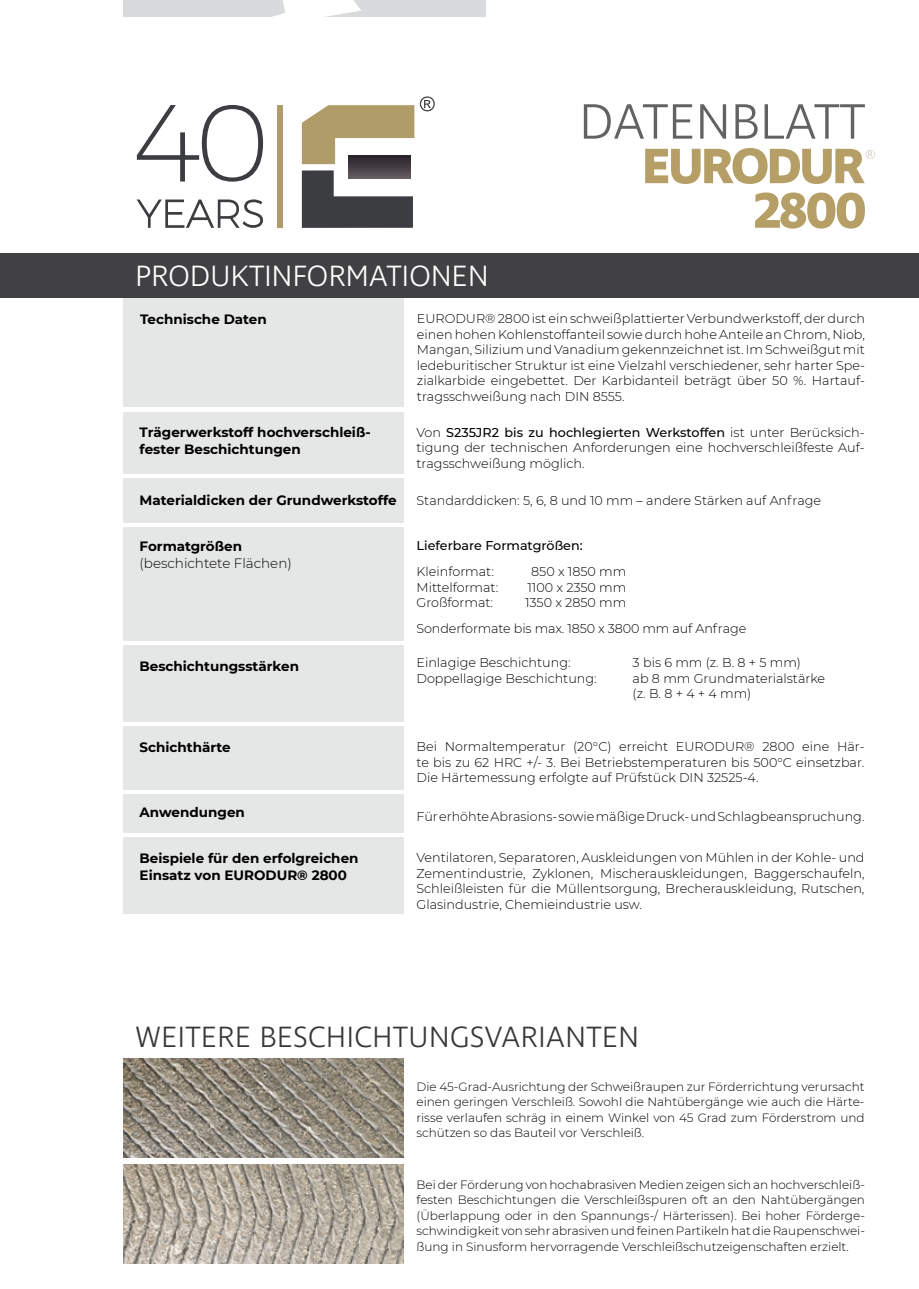
<style>
.page{position:relative;width:919px;height:1289px;background:#fff}
.page>*{position:absolute;margin:0;border:0;box-sizing:border-box;transform-origin:0 0}
.t1{font:300 30px "Ingra";color:#393837}
.t2{font:300 30px "Ingra";letter-spacing:-.01em;color:#fff}
.t3{font:700 13.5px/16.5px "Montserrat";color:#000}
.t4{font:300 13.5px "Montserrat";color:#000}
.t5{font:300 12.75px/15.5px "Montserrat";color:#000;text-align:justify}
.t6{font:500 12.75px "Montserrat";color:#000}
.t7{font:300 12px/15.5px "Montserrat";color:#000;text-align:justify}
.s1{font-weight:500}
</style>
<div class="page">
<div style="left:123px;top:645px;width:280px;height:76px;background:#e5e6e6"></div>
<div style="left:0;top:253px;width:918px;height:45px;background:#414043"></div>
<div style="left:123px;top:527px;width:280px;height:113px;background:#e5e6e6"></div>
<div style="left:123px;top:794px;width:280px;height:39px;background:#e5e6e6"></div>
<div style="left:123px;top:726px;width:280px;height:64px;background:#e5e6e6"></div>
<div style="left:123px;top:298px;width:280px;height:109px;background:#e5e6e6"></div>
<div style="left:123px;top:412px;width:280px;height:61px;background:#e5e6e6"></div>
<div style="left:123px;top:837px;width:280px;height:77px;background:#e5e6e6"></div>
<div style="left:123px;top:478px;width:280px;height:44px;background:#e5e6e6"></div>
<img style="left:123px;top:1058px;width:280px;height:99px">
<img style="left:123px;top:1164px;width:280px;height:99px">
<svg style="left:583px;top:104px;width:281px;height:35px"></svg>
<svg style="left:755px;top:192px;width:109px;height:36px"></svg>
<svg style="left:645px;top:148px;width:229px;height:36px"></svg>
<div style="left:123px;top:0;width:162px;height:17px;background:#d9dadb"></div>
<svg style="left:325px;top:0;width:161px;height:17px"></svg>
<svg style="left:137px;top:199px;width:126px;height:29px"></svg>
<svg style="left:137px;top:105px;width:126px;height:77px"></svg>
<div style="left:277px;top:105px;width:6px;height:123px;background:#b09c68"></div>
<svg style="left:302px;top:170px;width:111px;height:58px"></svg>
<svg style="left:302px;top:105px;width:112px;height:59px"></svg>
<svg style="left:420px;top:96px;width:15px;height:15px"></svg>
<div style="left:348px;top:155px;width:63px;height:24px;background:linear-gradient(to bottom,#252127,#625b5f)"></div>
<h1 class="t2" style="left:135px;top:257px;width:355px">PRODUKTINFORMATIONEN</h1>
<p class="t3" style="left:140px;top:310px;width:128px">Technische Daten</p>
<p class="t3" style="left:140px;top:423px;width:232px">Trägerwerkstoff hochverschleiß&shy;fester Beschichtungen</p>
<p class="t5" style="left:417px;top:311px;width:449px">EURODUR® 2800 ist ein schweißplattierter Verbundwerkstoff, der durch einen hohen Kohlenstoffanteil sowie durch hohe Anteile an Chrom, Niob, Mangan, Silizium und Vanadium gekennzeichnet ist. Im Schweißgut mit ledeburitischer Struktur ist eine Vielzahl verschiedener, sehr harter Spe&shy;zialkarbide eingebettet. Der Karbidanteil beträgt über 50 %. Hartauf&shy;tragsschweißung nach DIN 8555.</p>
<p class="t5" style="left:416px;top:424px;width:449px">Von <span class="s1">S235JR2 bis zu hochlegierten Werkstoffen</span> ist unter Berücksich&shy;tigung der technischen Anforderungen eine hochverschleißfeste Auf&shy;tragsschweißung möglich.</p>
<p class="t3" style="left:140px;top:491px;width:258px">Materialdicken der Grundwerkstoffe</p>
<p class="t5" style="left:416px;top:492px;width:406px">Standarddicken: 5, 6, 8 und 10 mm – andere Stärken auf Anfrage</p>
<p class="t3" style="left:140px;top:537px;width:104px">Formatgrößen</p>
<p class="t4" style="left:140px;top:553px;width:154px">(beschichtete Flächen)</p>
<p class="t6" style="left:416px;top:537px;width:168px">Lieferbare Formatgrößen:</p>
<p class="t5" style="left:416px;top:563px;width:79px">Kleinformat:</p>
<p class="t5" style="left:531px;top:563px;width:97px">850 x 1850 mm</p>
<p class="t5" style="left:416px;top:579px;width:83px">Mittelformat:</p>
<p class="t5" style="left:527px;top:579px;width:101px">1100 x 2350 mm</p>
<p class="t5" style="left:416px;top:594px;width:78px">Großformat:</p>
<p class="t5" style="left:525px;top:594px;width:103px">1350 x 2850 mm</p>
<p class="t5" style="left:416px;top:620px;width:331px">Sonderformate bis max. 1850 x 3800 mm auf Anfrage</p>
<p class="t3" style="left:140px;top:657px;width:161px">Beschichtungsstärken</p>
<p class="t5" style="left:416px;top:654px;width:155px">Einlagige Beschichtung:</p>
<p class="t5" style="left:632px;top:654px;width:170px">3 bis 6 mm (z. B. 8 + 5 mm)</p>
<p class="t5" style="left:416px;top:670px;width:182px">Doppellagige Beschichtung:</p>
<p class="t5" style="left:632px;top:670px;width:194px">ab 8 mm Grundmaterialstärke (z. B. 8 + 4 + 4 mm)</p>
<p class="t3" style="left:140px;top:738px;width:92px">Schichthärte</p>
<p class="t5" style="left:416px;top:738px;width:449px">Bei Normaltemperatur (20°C) erreicht EURODUR® 2800 eine Här&shy;te bis zu 62 HRC +/- 3. Bei Betriebstemperaturen bis 500°C einsetzbar.<br>Die Härtemessung erfolgte auf Prüfstück DIN 32525-4.</p>
<p class="t3" style="left:140px;top:803px;width:107px">Anwendungen</p>
<p class="t5" style="left:416px;top:808px;width:449px">Für erhöhte Abrasions- sowie mäßige Druck- und Schlagbeanspruchung.</p>
<p class="t3" style="left:140px;top:849px;width:220px">Beispiele für den erfolgreichen<br>Einsatz von EURODUR® 2800</p>
<p class="t5" style="left:416px;top:849px;width:449px">Ventilatoren, Separatoren, Auskleidungen von Mühlen in der Kohle- und Zementindustrie, Zyklonen, Mischerauskleidungen, Baggerschaufeln, Schleißleisten für die Müllentsorgung, Brecherauskleidung, Rutschen, Glasindustrie, Chemieindustrie usw.</p>
<h1 class="t1" style="left:135px;top:1017px;width:505px">WEITERE BESCHICHTUNGSVARIANTEN</h1>
<p class="t7" style="left:416px;top:1078px;width:449px">Die 45-Grad-Ausrichtung der Schweißraupen zur Förderrichtung verursacht einen geringen Verschleiß. Sowohl die Nahtübergänge wie auch die Härte&shy;risse verlaufen schräg in einem Winkel von 45 Grad zum Förderstrom und schützen so das Bauteil vor Verschleiß.</p>
<p class="t7" style="left:416px;top:1176px;width:450px">Bei der Förderung von hochabrasiven Medien zeigen sich an hochverschleiß&shy;festen Beschichtungen die Verschleißspuren oft an den Nahtübergängen (Überlappung oder in den Spannungs-/ Härterissen). Bei hoher Förderge&shy;schwindigkeit von sehr abrasiven und feinen Partikeln hat die Raupenschwei&shy;ßung in Sinusform hervorragende Verschleißschutzeigenschaften erzielt.</p>
</div>
